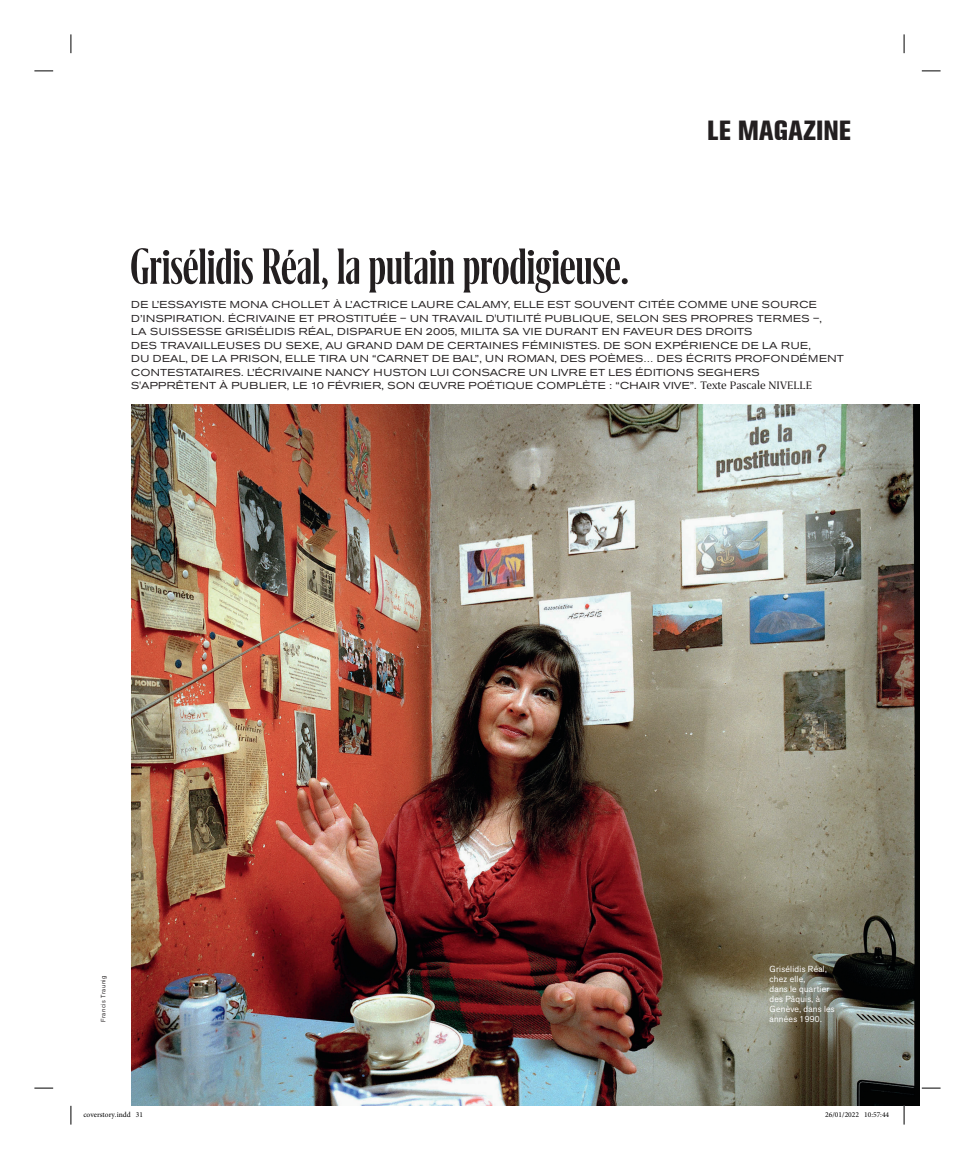
<style>
.page{position:relative;width:975px;height:1159px;background:#fff}
.page>*{position:absolute;margin:0;border:0;box-sizing:border-box;transform-origin:0 0}
.t1{font:500 58.75px "Grifinito M";letter-spacing:-.01em;color:#231f20}
.t2{font:800 condensed 27.5px "Akzidenz Grotesk Pro";letter-spacing:.005em;color:#231f20}
.t3{font:expanded 10px/13.5px "Akzidenz Grotesk Pro";letter-spacing:.04em;color:#231f20}
.t4{font:8.75px/10px "Akzid Grtsk Next";letter-spacing:.03em;color:#fff}
.t5{font:7.5px "Minion Pro";color:#000}
.t6{font:6.25px "Akzid Grtsk Next";letter-spacing:.09em;color:#231f20}
.s1{font-family:"Grifo S";font-stretch:normal;font-size:12.5px}
</style>
<div class="page">
<img style="left:131px;top:404px;width:788px;height:702px">
<svg style="left:34px;top:70px;width:19px;height:2px"></svg>
<svg style="left:921px;top:70px;width:19px;height:2px"></svg>
<svg style="left:34px;top:1087px;width:19px;height:2px"></svg>
<svg style="left:921px;top:1087px;width:19px;height:2px"></svg>
<svg style="left:70px;top:34px;width:2px;height:19px"></svg>
<svg style="left:70px;top:1106px;width:2px;height:18px"></svg>
<svg style="left:903px;top:34px;width:1px;height:19px"></svg>
<svg style="left:903px;top:1106px;width:1px;height:18px"></svg>
<h2 class="t2" style="left:707px;top:113px;width:145px">LE MAGAZINE</h2>
<h1 class="t1" style="left:130px;top:240px;width:501px">Grisélidis Réal, la putain prodigieuse.</h1>
<p class="t3" style="left:131px;top:298px;width:714px">DE L’ESSAYISTE MONA CHOLLET À L’ACTRICE LAURE CALAMY, ELLE EST SOUVENT CITÉE COMME UNE SOURCE D’INSPIRATION. ÉCRIVAINE ET PROSTITUÉE – UN TRAVAIL D'UTILITÉ PUBLIQUE, SELON SES PROPRES TERMES –,<br>LA SUISSESSE GRISÉLIDIS RÉAL, DISPARUE EN 2005, MILITA SA VIE DURANT EN FAVEUR DES DROITS<br>DES TRAVAILLEUSES DU SEXE, AU GRAND DAM DE CERTAINES FÉMINISTES. DE SON EXPÉRIENCE DE LA RUE,<br>DU DEAL, DE LA PRISON, ELLE TIRA UN “CARNET DE BAL”, UN ROMAN, DES POÈMES… DES ÉCRITS PROFONDÉMENT CONTESTATAIRES. L’ÉCRIVAINE NANCY HUSTON LUI CONSACRE UN LIVRE ET LES ÉDITIONS SEGHERS S'APPRÊTENT À PUBLIER, LE 10 FÉVRIER, SON ŒUVRE POÉTIQUE COMPLÈTE : “CHAIR VIVE”. <span class="s1">Texte Pascale NIVELLE</span></p>
<p class="t6" style="left:99px;top:1022px;width:48px;rotate:-90deg">Francis Traunig</p>
<p class="t4" style="left:769px;top:964px;width:67px">Grisélidis Réal, chez elle,<br>dans le quartier des Pâquis, à<br>Genève, dans les</p>
<p class="t4" style="left:769px;top:1014px;width:54px">années 1990.</p>
<p class="t5" style="left:83px;top:1109px;width:61px">coverstory.indd 31</p>
<p class="t5" style="left:825px;top:1109px;width:65px">26/01/2022 10:57:44</p>
</div>
